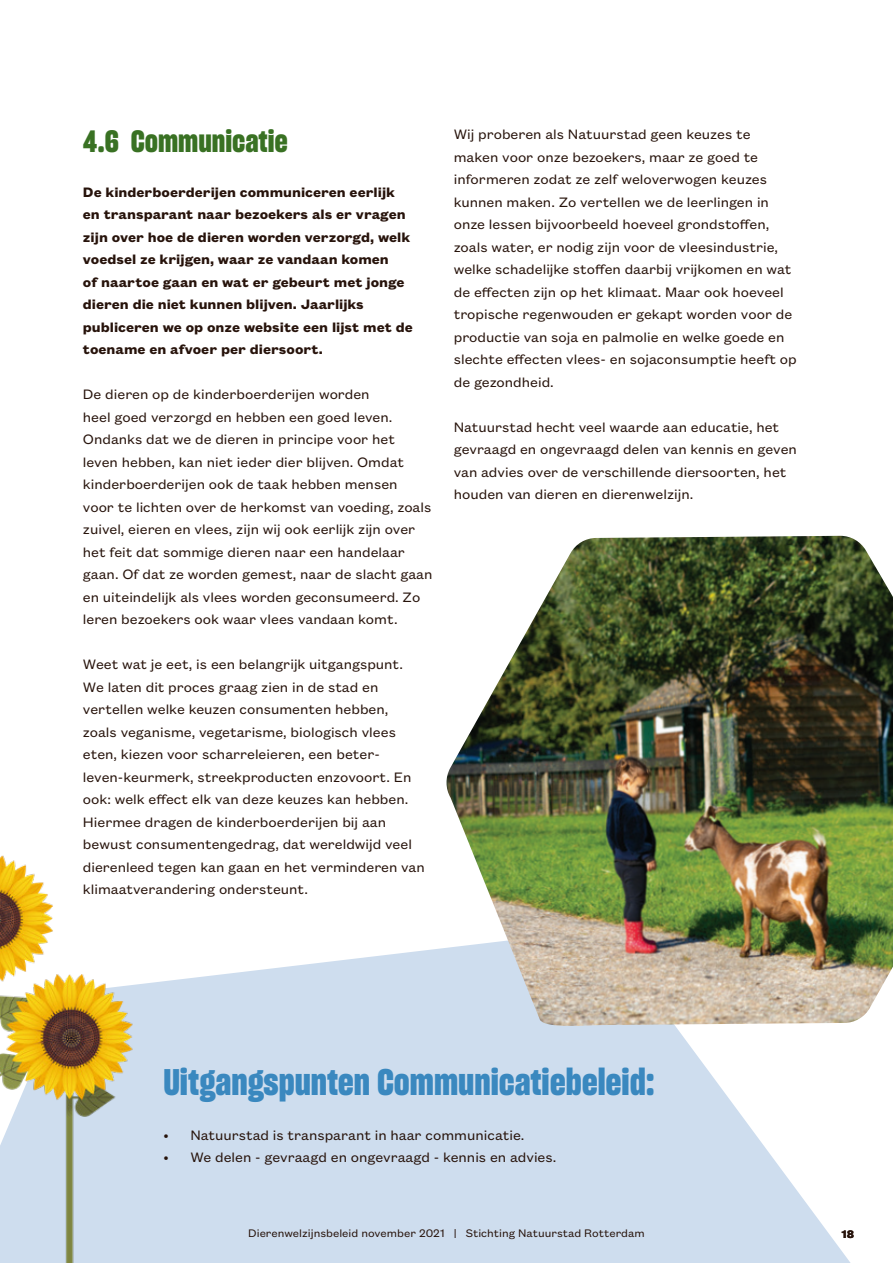
<style>
.page{position:relative;width:893px;height:1263px;background:#fff}
.page>*{position:absolute;margin:0;border:0;box-sizing:border-box;transform-origin:0 0}
.Alinea_plat_1_kolom{font:36px "Sharp Grotesk Bold 15";color:#3a88bf}
.Kop_1_1_-2_kolom{font:30px "Sharp Grotesk Bold 15";color:#397123}
.Plat_2_kolom{font:15px/22.5px "Founders Grotesk Text";color:#27130b}
.Plat_2_kolom-2{font:700 15px/22.5px "Founders Grotesk Text";color:#27130b}
.t1{font:12px "Founders Grotesk Text";color:#27130b}
.t2{font:700 12px "Founders Grotesk Text";color:#27130b}
</style>
<div class="page">
<svg style="left:150px;top:948px;width:701px;height:315px;background:#d4e1f0"></svg>
<img style="left:445px;top:536px;width:448px;height:491px">
<img style="left:0;top:855px;width:150px;height:408px">
<p class="Kop_1_1_-2_kolom" style="left:83px;top:120px;width:206px">4.6 Communicatie</p>
<p class="Plat_2_kolom-2" style="left:83px;top:180px;width:331px">De kinderboerderijen communiceren eerlijk en transparant naar bezoekers als er vragen zijn over hoe de dieren worden verzorgd, welk voedsel ze krijgen, waar ze vandaan komen<br>of naartoe gaan en wat er gebeurt met jonge dieren die niet kunnen blijven. Jaarlijks publiceren we op onze website een lijst met de toename en afvoer per diersoort.</p>
<p class="Plat_2_kolom" style="left:83px;top:382px;width:351px">De dieren op de kinderboerderijen worden<br>heel goed verzorgd en hebben een goed leven.<br>Ondanks dat we de dieren in principe voor het leven hebben, kan niet ieder dier blijven. Omdat kinderboerderijen ook de taak hebben mensen<br>voor te lichten over de herkomst van voeding, zoals zuivel, eieren en vlees, zijn wij ook eerlijk zijn over het feit dat sommige dieren naar een handelaar gaan. Of dat ze worden gemest, naar de slacht gaan en uiteindelijk als vlees worden geconsumeerd. Zo leren bezoekers ook waar vlees vandaan komt.</p>
<p class="Plat_2_kolom" style="left:83px;top:652px;width:343px">Weet wat je eet, is een belangrijk uitgangspunt.<br>We laten dit proces graag zien in de stad en vertellen welke keuzen consumenten hebben, zoals veganisme, vegetarisme, biologisch vlees eten, kiezen voor scharreleieren, een beter&shy;leven-keurmerk, streekproducten enzovoort. En ook: welk effect elk van deze keuzes kan hebben.<br>Hiermee dragen de kinderboerderijen bij aan bewust consumentengedrag, dat wereldwijd veel dierenleed tegen kan gaan en het verminderen van klimaatverandering ondersteunt.</p>
<p class="Plat_2_kolom" style="left:454px;top:122px;width:344px">Wij proberen als Natuurstad geen keuzes te maken voor onze bezoekers, maar ze goed te informeren zodat ze zelf weloverwogen keuzes kunnen maken. Zo vertellen we de leerlingen in onze lessen bijvoorbeeld hoeveel grondstoffen, zoals water, er nodig zijn voor de vleesindustrie, welke schadelijke stoffen daarbij vrijkomen en wat de effecten zijn op het klimaat. Maar ook hoeveel tropische regenwouden er gekapt worden voor de productie van soja en palmolie en welke goede en slechte effecten vlees- en sojaconsumptie heeft op de gezondheid.</p>
<p class="Plat_2_kolom" style="left:454px;top:414px;width:345px">Natuurstad hecht veel waarde aan educatie, het gevraagd en ongevraagd delen van kennis en geven van advies over de verschillende diersoorten, het houden van dieren en dierenwelzijn.</p>
<p class="Alinea_plat_1_kolom" style="left:163px;top:1057px;width:493px">Uitgangspunten Communicatiebeleid:</p>
<p class="Plat_2_kolom" style="left:163px;top:1122px;width:362px">• Natuurstad is transparant in haar communicatie.</p>
<p class="Plat_2_kolom" style="left:163px;top:1145px;width:395px">• We delen - gevraagd en ongevraagd - kennis en advies.</p>
<p class="t1" style="left:248px;top:1225px;width:398px">Dierenwelzijnsbeleid november 2021 | Stichting Natuurstad Rotterdam</p>
<p class="t2" style="left:841px;top:1226px;width:14px">18</p>
</div>
